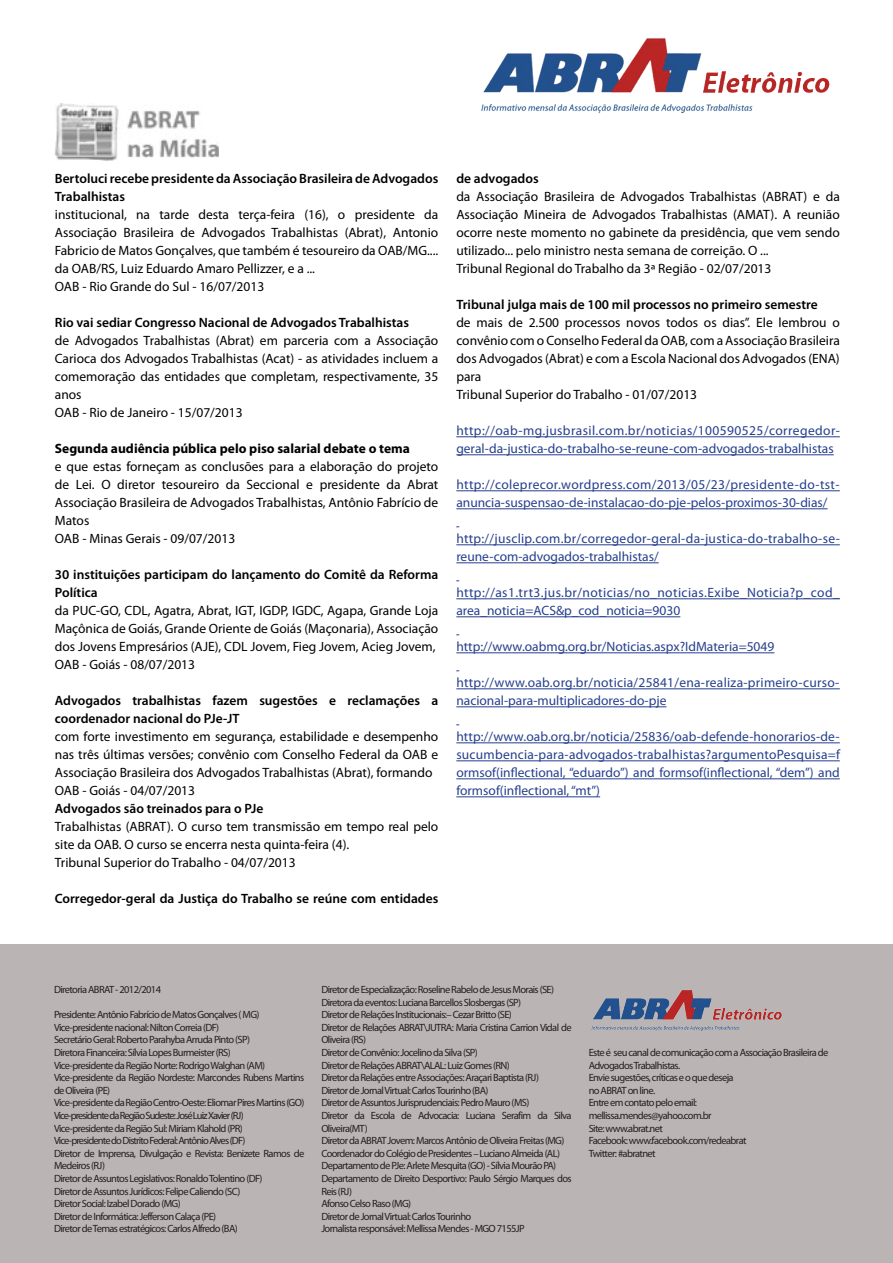
<style>
.page{position:relative;width:893px;height:1263px;background:#fff}
.page>*{position:absolute;margin:0;border:0;box-sizing:border-box;transform-origin:0 0}
.t1{font:13.5px/18px "Myriad Pro";color:#000}
.t2{font:13.5px/18px "Myriad Pro";color:#253f8e}
.t3{font:600 13.5px/18px "Myriad Pro";color:#000}
.t4{font:13.5px/18px "Myriad Pro";letter-spacing:.02em;color:#253f8e}
.t5{font:13.5px/18px "Myriad Pro";letter-spacing:.03em;color:#253f8e}
.t6{font:700 13.5px "Myriad Pro";color:#000}
.t7{font:10.5px/12.6px "Myriad Pro";letter-spacing:-.06em;color:#241e1b}
</style>
<div class="page">
<img style="left:480px;top:38px;width:350px;height:76px">
<img style="left:54px;top:103px;width:164px;height:58px">
<hr style="left:456px;top:436px;width:384px;height:1px;background:#253f8e">
<hr style="left:456px;top:454px;width:378px;height:1px;background:#253f8e">
<hr style="left:456px;top:490px;width:384px;height:1px;background:#253f8e">
<hr style="left:456px;top:508px;width:372px;height:1px;background:#253f8e">
<hr style="left:456px;top:544px;width:384px;height:1px;background:#253f8e">
<hr style="left:456px;top:562px;width:203px;height:1px;background:#253f8e">
<hr style="left:456px;top:598px;width:384px;height:1px;background:#253f8e">
<hr style="left:456px;top:616px;width:224px;height:1px;background:#253f8e">
<hr style="left:456px;top:652px;width:318px;height:1px;background:#253f8e">
<hr style="left:456px;top:688px;width:384px;height:1px;background:#253f8e">
<hr style="left:456px;top:706px;width:210px;height:1px;background:#253f8e">
<hr style="left:456px;top:742px;width:384px;height:1px;background:#253f8e">
<hr style="left:456px;top:760px;width:384px;height:1px;background:#253f8e">
<hr style="left:456px;top:778px;width:384px;height:1px;background:#253f8e">
<hr style="left:456px;top:796px;width:144px;height:1px;background:#253f8e">
<div style="left:0;top:945px;width:893px;height:318px;background:#bab5b4"></div>
<img style="left:591px;top:990px;width:191px;height:41px">
<p class="t3" style="left:55px;top:170px;width:385px">Bertoluci recebe presidente da Associação Brasileira de Advogados<br>Trabalhistas</p>
<p class="t1" style="left:55px;top:206px;width:385px">institucional, na tarde desta terça-feira (16), o presidente da Associação Brasileira de Advogados Trabalhistas (Abrat), Antonio Fabricio de Matos Gonçalves, que também é tesoureiro da OAB/MG.... da OAB/RS, Luiz Eduardo Amaro Pellizzer, e a ...<br>OAB - Rio Grande do Sul - 16/07/2013</p>
<p class="t3" style="left:55px;top:313px;width:356px">Rio vai sediar Congresso Nacional de Advogados Trabalhistas</p>
<p class="t1" style="left:55px;top:332px;width:385px">de Advogados Trabalhistas (Abrat) em parceria com a Associação Carioca dos Advogados Trabalhistas (Acat) - as atividades incluem a comemoração das entidades que completam, respectivamente, 35 anos<br>OAB - Rio de Janeiro - 15/07/2013</p>
<p class="t6" style="left:55px;top:440px;width:357px">Segunda audiência pública pelo piso salarial debate o tema</p>
<p class="t1" style="left:55px;top:458px;width:385px">e que estas forneçam as conclusões para a elaboração do projeto de Lei. O diretor tesoureiro da Seccional e presidente da Abrat Associação Brasileira de Advogados Trabalhistas, Antônio Fabrício de Matos<br>OAB - Minas Gerais - 09/07/2013</p>
<p class="t3" style="left:55px;top:565px;width:385px">30 instituições participam do lançamento do Comitê da Reforma<br>Política</p>
<p class="t1" style="left:55px;top:602px;width:385px">da PUC-GO, CDL, Agatra, Abrat, IGT, IGDP, IGDC, Agapa, Grande Loja Maçônica de Goiás, Grande Oriente de Goiás (Maçonaria), Associação dos Jovens Empresários (AJE), CDL Jovem, Fieg Jovem, Acieg Jovem, OAB - Goiás - 08/07/2013</p>
<p class="t3" style="left:55px;top:691px;width:385px">Advogados trabalhistas fazem sugestões e reclamações a coordenador nacional do PJe-JT</p>
<p class="t1" style="left:55px;top:728px;width:385px">com forte investimento em segurança, estabilidade e desempenho nas três últimas versões; convênio com Conselho Federal da OAB e Associação Brasileira dos Advogados Trabalhistas (Abrat), formando OAB - Goiás - 04/07/2013</p>
<p class="t3" style="left:55px;top:799px;width:210px">Advogados são treinados para o PJe</p>
<p class="t1" style="left:55px;top:818px;width:385px">Trabalhistas (ABRAT). O curso tem transmissão em tempo real pelo site da OAB. O curso se encerra nesta quinta-feira (4).<br>Tribunal Superior do Trabalho - 04/07/2013</p>
<p class="t3" style="left:55px;top:889px;width:385px">Corregedor-geral da Justiça do Trabalho se reúne com entidades</p>
<p class="t3" style="left:456px;top:170px;width:84px">de advogados</p>
<p class="t1" style="left:456px;top:188px;width:385px">da Associação Brasileira de Advogados Trabalhistas (ABRAT) e da Associação Mineira de Advogados Trabalhistas (AMAT). A reunião ocorre neste momento no gabinete da presidência, que vem sendo utilizado... pelo ministro nesta semana de correição. O ...<br>Tribunal Regional do Trabalho da 3ª Região - 02/07/2013</p>
<p class="t3" style="left:456px;top:296px;width:363px">Tribunal julga mais de 100 mil processos no primeiro semestre</p>
<p class="t1" style="left:456px;top:314px;width:385px">de mais de 2.500 processos novos todos os dias”. Ele lembrou o convênio com o Conselho Federal da OAB, com a Associação Brasileira dos Advogados (Abrat) e com a Escola Nacional dos Advogados (ENA) para<br>Tribunal Superior do Trabalho - 01/07/2013</p>
<p class="t2" style="left:456px;top:422px;width:385px">http://oab-mg.jusbrasil.com.br/noticias/100590525/corregedor&shy;geral-da-justica-do-trabalho-se-reune-com-advogados-trabalhistas</p>
<p class="t2" style="left:456px;top:476px;width:385px">http://coleprecor.wordpress.com/2013/05/23/presidente-do-tst&shy;anuncia-suspensao-de-instalacao-do-pje-pelos-proximos-30-dias/</p>
<p class="t4" style="left:456px;top:530px;width:385px">http://jusclip.com.br/corregedor-geral-da-justica-do-trabalho-se&shy;reune-com-advogados-trabalhistas/</p>
<p class="t5" style="left:456px;top:584px;width:385px">http://as1.trt3.jus.br/noticias/no_noticias.Exibe_Noticia?p_cod_ area_noticia=ACS&amp;p_cod_noticia=9030</p>
<p class="t2" style="left:456px;top:638px;width:320px">http://www.oabmg.org.br/Noticias.aspx?IdMateria=5049</p>
<p class="t4" style="left:456px;top:674px;width:385px">http://www.oab.org.br/noticia/25841/ena-realiza-primeiro-curso&shy;nacional-para-multiplicadores-do-pje</p>
<p class="t2" style="left:456px;top:728px;width:385px;text-align:justify">http://www.oab.org.br/noticia/25836/oab-defende-honorarios-de&shy;sucumbencia-para-advogados-trabalhistas?argumentoPesquisa=f ormsof(inflectional, “eduardo”) and formsof(inflectional, “dem”) and formsof(inflectional, “mt”)</p>
<p class="t7" style="left:54px;top:983px;width:109px">Diretoria ABRAT - 2012/2014</p>
<p class="t7" style="left:54px;top:1008px;width:252px">Presidente: Antônio Fabrício de Matos Gonçalves ( MG)<br>Vice-presidente nacional: Nilton Correia (DF)<br>Secretário Geral: Roberto Parahyba Arruda Pinto (SP)<br>Diretora Financeira: Sílvia Lopes Burmeister (RS)<br>Vice-presidente da Região Norte: Rodrigo Walghan (AM)<br>Vice-presidente da Região Nordeste: Marcondes Rubens Martins de Oliveira (PE)<br>Vice-presidente da Região Centro-Oeste: Eliomar Pires Martins (GO)<br>Vice-presidente da Região Sudeste:José Luiz Xavier (RJ)<br>Vice-presidente da Região Sul: Miriam Klahold (PR)<br>Vice-presidente do Distrito Federal:Antônio Alves (DF)<br>Diretor de Imprensa, Divulgação e Revista: Benizete Ramos de Medeiros (RJ)<br>Diretor de Assuntos Legislativos: Ronaldo Tolentino (DF)<br>Diretor de Assuntos Jurídicos: Felipe Caliendo (SC)<br>Diretor Social: Izabel Dorado (MG)<br>Diretor de Informática: Jefferson Calaça (PE)<br>Diretor de Temas estratégicos: Carlos Alfredo (BA)</p>
<p class="t7" style="left:321px;top:983px;width:252px">Diretor de Especialização: Roseline Rabelo de Jesus Morais (SE)<br>Diretora da eventos: Luciana Barcellos Slosbergas (SP)<br>Diretor de Relações Institucionais:– Cezar Britto (SE)<br>Diretor de Relações ABRAT\JUTRA: Maria Cristina Carrion Vidal de Oliveira (RS)<br>Diretor de Convênio: Jocelino da Silva (SP)<br>Diretor de Relações ABRAT\ALAL: Luiz Gomes (RN)<br>Diretor da Relações entre Associações: Araçari Baptista (RJ)<br>Diretor de Jornal Virtual: Carlos Tourinho (BA)<br>Diretor de Assuntos Jurisprudenciais: Pedro Mauro (MS)<br>Diretor da Escola de Advocacia: Luciana Serafim da Silva Oliveira(MT)<br>Diretor da ABRAT Jovem: Marcos Antônio de Oliveira Freitas (MG)<br>Coordenador do Colégio de Presidentes – Luciano Almeida (AL)<br>Departamento de PJe: Arlete Mesquita (GO) - Sílvia Mourão PA)<br>Departamento de Direito Desportivo: Paulo Sérgio Marques dos Reis (RJ)<br>Afonso Celso Raso (MG)<br>Diretor de Jornal Virtual: Carlos Tourinho<br>Jornalista responsável: Mellissa Mendes - MGO 7155JP</p>
<p class="t7" style="left:589px;top:1046px;width:241px">Este é seu canal de comunicação com a Associação Brasileira de<br>Advogados Trabalhistas.<br>Envie sugestões, críticas e o que deseja<br>no ABRAT on line.<br>Entre em contato pelo email:<br>mellissa.mendes@yahoo.com.br<br>Site: www.abrat.net<br>Facebook: www.facebook.com/redeabrat<br>Twitter: #abratnet</p>
</div>
